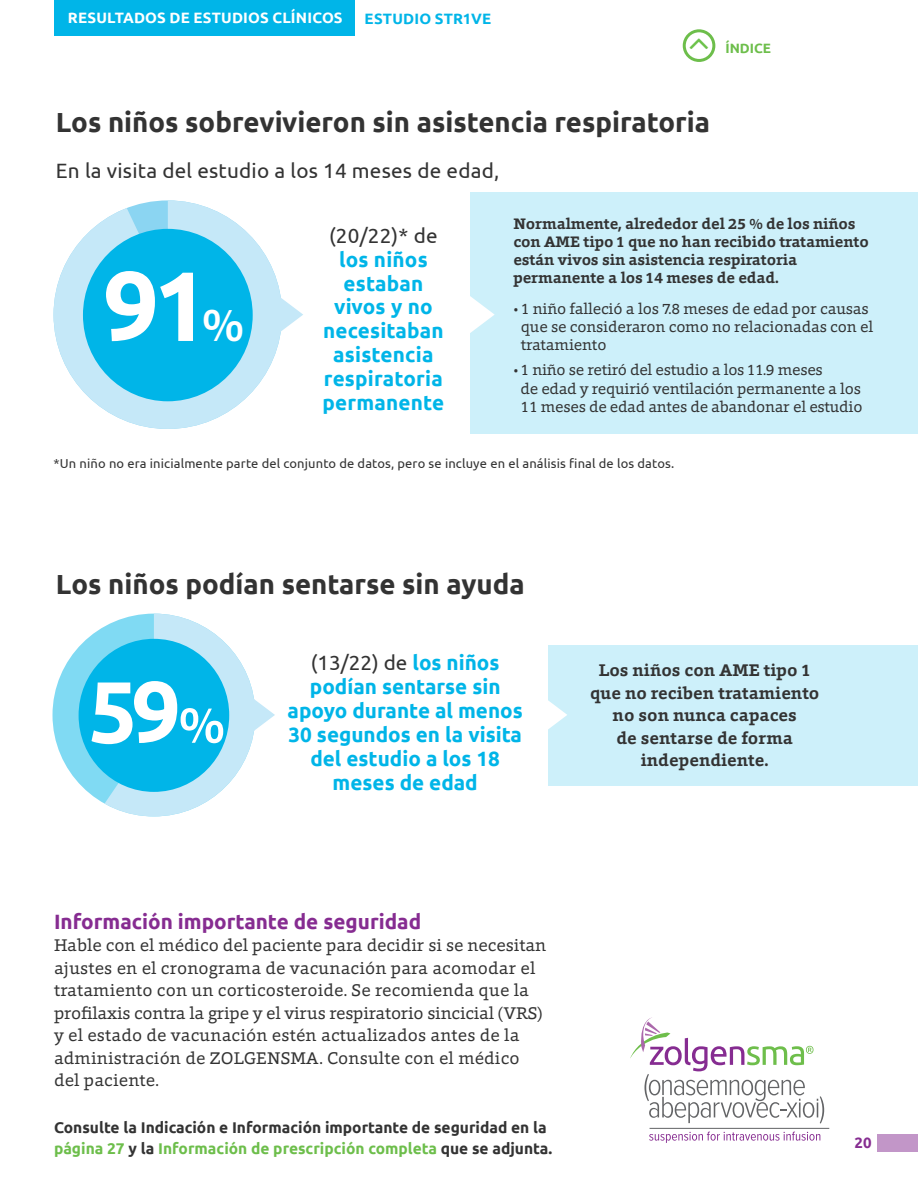
<style>
.page{position:relative;width:918px;height:1188px;background:#fff}
.page>*{position:absolute;margin:0;border:0;box-sizing:border-box;transform-origin:0 0}
.t1{font:700 98.55px "Ubuntu";color:#fff}
.t2{font:700 87px "Ubuntu";color:#fff}
.t3{font:700 27.6px "Ubuntu";color:#333}
.t4{font:700 20.7px/24px "Ubuntu";color:#00b5e8;text-align:center}
.t5{font:20.7px "Ubuntu";letter-spacing:.01em;color:#333}
.t6{font:700 20.7px "Ubuntu";color:#862c91}
.t7{font:17.25px/22.5px "Foro";letter-spacing:.01em;color:#333}
.t8{font:700 17.25px/22.5px "Foro";color:#333;text-align:center}
.t9{font:15.6px/18px "Foro";letter-spacing:-.015em;color:#333}
.t10{font:700 15.6px/18px "Foro";letter-spacing:-.01em;color:#333}
.t11{font:700 15.6px/20.7px "Ubuntu";color:#333}
.t12{font:700 15px "Ubuntu";letter-spacing:.01em;color:#fff}
.t13{font:700 15px "Ubuntu";letter-spacing:.01em;color:#00b5e8}
.t14{font:700 15px "Ubuntu";color:#862d91}
.t15{font:700 13.5px "Ubuntu";color:#6dbe4b}
.t16{font:12.9px "Ubuntu";letter-spacing:.01em;color:#333}
.s1{font-family:"Foro";font-size:47.85px}
.s2{font-family:"Foro";font-size:52.95px}
.s3{font-weight:400;color:#333}
.s4{color:#6dbe4b}
</style>
<div class="page">
<svg style="left:684px;top:31px;width:30px;height:29px"></svg>
<div style="left:683px;top:29px;width:32px;height:33px;border:3px solid #6dbe4b;border-radius:50%"></div>
<hr style="left:650px;top:1128px;width:179px;height:1px;background:#636466">
<svg style="left:649px;top:1132px;width:171px;height:11px"></svg>
<svg style="left:630px;top:1017px;width:194px;height:107px"></svg>
<div style="left:878px;top:1134px;width:40px;height:17px;background:#c296c8"></div>
<div style="left:471px;top:192px;width:447px;height:242px;background:#cdf0fa"></div>
<svg style="left:470px;top:296px;width:25px;height:38px"></svg>
<svg style="left:54px;top:200px;width:227px;height:229px;fill:#c5e8f8"></svg>
<svg style="left:278px;top:296px;width:25px;height:38px"></svg>
<div style="left:83px;top:229px;width:170px;height:172px;background:#00b5e8;border-radius:50%"></div>
<div style="left:52px;top:614px;width:203px;height:202px;background:#80daf3;border-radius:50%"></div>
<div style="left:79px;top:639px;width:150px;height:153px;background:#00b5e8;border-radius:50%"></div>
<svg style="left:105px;top:614px;width:170px;height:202px"></svg>
<div style="left:548px;top:645px;width:370px;height:140px;background:#cdf0fa"></div>
<svg style="left:548px;top:700px;width:19px;height:29px"></svg>
<div style="left:54px;top:0;width:301px;height:35px;background:#00b5e8"></div>
<svg style="left:690px;top:39px;width:18px;height:10px"></svg>
<p class="t12" style="left:68px;top:8px;width:276px">RESULTADOS DE ESTUDIOS CLÍNICOS</p>
<p class="t13" style="left:365px;top:9px;width:128px">ESTUDIO STR1VE</p>
<p class="t15" style="left:725px;top:40px;width:47px">ÍNDICE</p>
<h3 class="t3" style="left:56px;top:105px;width:656px">Los niños sobrevivieron sin asistencia respiratoria</h3>
<p class="t5" style="left:56px;top:158px;width:445px">En la visita del estudio a los 14 meses de edad,</p>
<h1 class="t1" style="left:103px;top:246px;width:142px">91<span class="s1">%</span></h1>
<p class="t5" style="left:329px;top:223px;width:110px">(20/22)* de</p>
<p class="t4" style="left:322px;top:247px;width:123px">los niños estaban vivos y no necesitaban asistencia respiratoria permanente</p>
<p class="t10" style="left:513px;top:215px;width:357px">Normalmente, alrededor del 25 % de los niños con AME tipo 1 que no han recibido tratamiento están vivos sin asistencia respiratoria permanente a los 14 meses de edad.</p>
<p class="t9" style="left:521px;top:299px;width:354px;text-indent:-7px">• 1 niño falleció a los 7.8 meses de edad por causas que se consideraron como no relacionadas con el tratamiento</p>
<p class="t9" style="left:521px;top:361px;width:343px;text-indent:-7px">• 1 niño se retiró del estudio a los 11.9 meses<br>de edad y requirió ventilación permanente a los<br>11 meses de edad antes de abandonar el estudio</p>
<p class="t16" style="left:54px;top:455px;width:622px">*Un niño no era inicialmente parte del conjunto de datos, pero se incluye en el análisis final de los datos.</p>
<h3 class="t3" style="left:56px;top:568px;width:470px">Los niños podían sentarse sin ayuda</h3>
<h2 class="t2" style="left:88px;top:659px;width:138px">59<span class="s2">%</span></h2>
<p class="t4" style="left:288px;top:651px;width:237px"><span class="s3">(13/22) de</span> los niños podían sentarse sin apoyo durante al menos<br>30 segundos en la visita del estudio a los 18 meses de edad</p>
<p class="t8" style="left:590px;top:659px;width:231px">Los niños con AME tipo 1 que no reciben tratamiento no son nunca capaces<br>de sentarse de forma independiente.</p>
<p class="t6" style="left:54px;top:909px;width:369px">Información importante de seguridad</p>
<p class="t7" style="left:54px;top:934px;width:494px">Hable con el médico del paciente para decidir si se necesitan ajustes en el cronograma de vacunación para acomodar el tratamiento con un corticosteroide. Se recomienda que la profilaxis contra la gripe y el virus respiratorio sincicial (VRS) y el estado de vacunación estén actualizados antes de la administración de ZOLGENSMA. Consulte con el médico del paciente.</p>
<p class="t11" style="left:54px;top:1117px;width:500px">Consulte la Indicación e Información importante de seguridad en la <span class="s4">página 27</span> y la <span class="s4">Información de prescripción completa</span> que se adjunta.</p>
<p class="t14" style="left:855px;top:1134px;width:19px">20</p>
</div>
